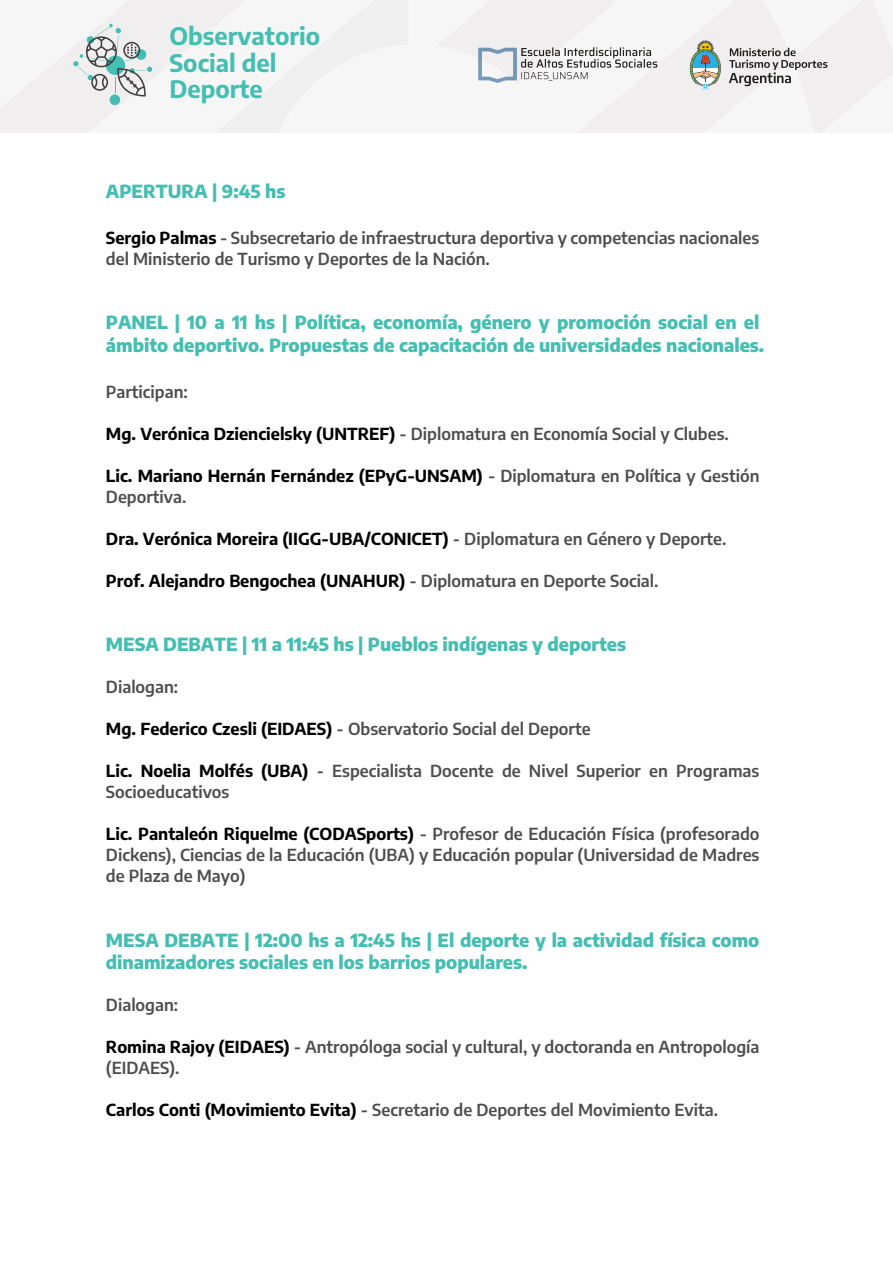
<style>
.page{position:relative;width:893px;height:1263px;background:#fff}
.page>*{position:absolute;margin:0;border:0;box-sizing:border-box;transform-origin:0 0}
.t1{font:700 24px/26.5px "Encode Sans";color:#44beb2}
.t2{font:800 18px/22.5px "Encode Sans";letter-spacing:-.005em;color:#44beb2}
.t3{font:600 16.5px/21px "Encode Sans";color:#4d4d4d}
.t4{font:700 16.5px "Encode Sans";color:#000}
.s1{font-weight:700;color:#000}
.s2{font-weight:600;color:#4d4d4d}
</style>
<div class="page">
<div style="left:0;top:0;width:409px;height:133px;background:#f6f6f6"></div>
<div style="left:436px;top:0;width:457px;height:133px;background:#f0eeee"></div>
<img style="left:469px;top:35px;width:196px;height:61px">
<div style="left:73px;top:0;width:335px;height:133px;background:#f6f6f6"></div>
<h1 class="t1" style="left:169px;top:22px;width:152px">Observatorio<br>Social del<br>Deporte</h1>
<p class="t2" style="left:106px;top:179px;width:181px">APERTURA | 9:45 hs</p>
<p class="t3" style="left:106px;top:226px;width:655px"><span class="s1">Sergio Palmas</span> - Subsecretario de infraestructura deportiva y competencias nacionales del Ministerio de Turismo y Deportes de la Nación.</p>
<p class="t2" style="left:106px;top:311px;width:660px">PANEL | 10 a 11 hs | Política, economía, género y promoción social en el ámbito deportivo. Propuestas de capacitación de universidades nacionales.</p>
<p class="t3" style="left:106px;top:380px;width:83px">Participan:</p>
<p class="t3" style="left:106px;top:422px;width:624px"><span class="s1">Mg. Verónica Dziencielsky (UNTREF)</span> - Diplomatura en Economía Social y Clubes.</p>
<p class="t3" style="left:106px;top:464px;width:655px"><span class="s1">Lic. Mariano Hernán Fernández (EPyG-UNSAM)</span> - Diplomatura en Política y Gestión<br>Deportiva.</p>
<p class="t4" style="left:106px;top:527px;width:622px">Dra. Verónica Moreira (IIGG-UBA/CONICET) <span class="s2">- Diplomatura en Género y Deporte.</span></p>
<p class="t4" style="left:106px;top:569px;width:554px">Prof. Alejandro Bengochea (UNAHUR) <span class="s2">- Diplomatura en Deporte Social.</span></p>
<p class="t2" style="left:106px;top:632px;width:522px">MESA DEBATE | 11 a 11:45 hs | Pueblos indígenas y deportes</p>
<p class="t3" style="left:106px;top:676px;width:74px">Dialogan:</p>
<p class="t3" style="left:106px;top:718px;width:486px"><span class="s1">Mg. Federico Czesli (EIDAES)</span> - Observatorio Social del Deporte</p>
<p class="t3" style="left:106px;top:760px;width:655px"><span class="s1">Lic. Noelia Molfés (UBA)</span> - Especialista Docente de Nivel Superior en Programas<br>Socioeducativos</p>
<p class="t3" style="left:106px;top:823px;width:655px;text-align:justify"><span class="s1">Lic. Pantaleón Riquelme (CODASports)</span> - Profesor de Educación Física (profesorado Dickens), Ciencias de la Educación (UBA) y Educación popular (Universidad de Madres de Plaza de Mayo)</p>
<p class="t2" style="left:106px;top:928px;width:655px">MESA DEBATE | 12:00 hs a 12:45 hs | El deporte y la actividad física como dinamizadores sociales en los barrios populares.</p>
<p class="t3" style="left:106px;top:994px;width:74px">Dialogan:</p>
<p class="t3" style="left:106px;top:1036px;width:655px"><span class="s1">Romina Rajoy (EIDAES)</span> - Antropóloga social y cultural, y doctoranda en Antropología (EIDAES).</p>
<p class="t3" style="left:106px;top:1099px;width:614px"><span class="s1">Carlos Conti (Movimiento Evita)</span> - Secretario de Deportes del Movimiento Evita.</p>
</div>
